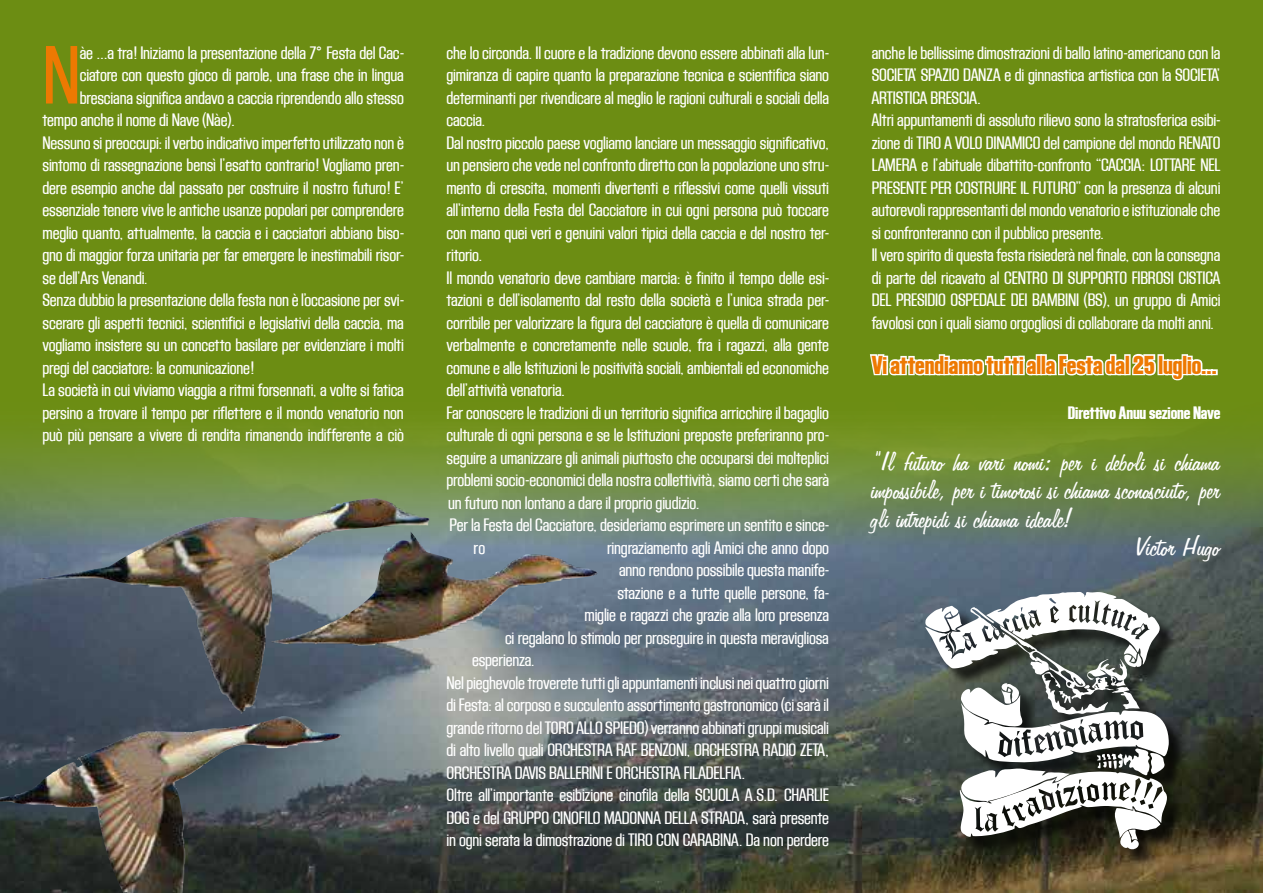
<style>
.page{position:relative;width:1263px;height:893px;background:#6c8d13}
.page>*{position:absolute;margin:0;border:0;box-sizing:border-box;transform-origin:0 0}
.t1{font:500 condensed 86.25px "Block Gothic RR";color:#ed7902}
.t2{font:30px "Freehand 575 BT Regular B";color:#fff}
.t3{font:800 condensed 27px "Block Gothic RR";color:#ed7902}
.t4{font:500 condensed 18.75px/22.5px "Block Gothic RR";letter-spacing:-.01em;color:#fff}
.t5{font:800 condensed 18.75px "Block Gothic RR";letter-spacing:-.01em;color:#fff}
</style>
<div class="page">
<img style="left:0;top:426px;width:1263px;height:467px">
<img style="left:0;top:498px;width:598px;height:395px">
<div style="left:1211px;top:369px;width:7px;height:6px;border:3px solid #fff"></div>
<svg style="left:870px;top:353px;width:342px;height:28px"></svg>
<div style="left:928px;top:594px;width:259px;height:274px;background:#000;opacity:.75"></div>
<svg style="left:922px;top:592px;width:248px;height:258px;background:#878b88"></svg>
<h1 class="t1" style="left:43px;top:30px;width:40px">N</h1>
<p class="t4" style="left:80px;top:42px;width:326px">àe ...a tra! Iniziamo la presentazione della 7° Festa del Cac-</p>
<p class="t4" style="left:80px;top:64px;width:326px">ciatore con questo gioco di parole, una frase che in lingua</p>
<p class="t4" style="left:80px;top:87px;width:326px">bresciana significa andavo a caccia riprendendo allo stesso</p>
<p class="t4" style="left:43px;top:109px;width:194px">tempo anche il nome di Nave (Nàe).</p>
<p class="t4" style="left:43px;top:132px;width:363px">Nessuno si preoccupi: il verbo indicativo imperfetto utilizzato non è</p>
<p class="t4" style="left:43px;top:154px;width:363px">sintomo di rassegnazione bensì l’esatto contrario! Vogliamo pren-</p>
<p class="t4" style="left:43px;top:177px;width:363px">dere esempio anche dal passato per costruire il nostro futuro! E’</p>
<p class="t4" style="left:43px;top:199px;width:363px">essenziale tenere vive le antiche usanze popolari per comprendere</p>
<p class="t4" style="left:43px;top:222px;width:363px">meglio quanto, attualmente, la caccia e i cacciatori abbiano biso-</p>
<p class="t4" style="left:43px;top:244px;width:363px">gno di maggior forza unitaria per far emergere le inestimabili risor-</p>
<p class="t4" style="left:43px;top:267px;width:107px">se dell’Ars Venandi.</p>
<p class="t4" style="left:43px;top:289px;width:363px">Senza dubbio la presentazione della festa non è l’occasione per svi-</p>
<p class="t4" style="left:43px;top:312px;width:363px">scerare gli aspetti tecnici, scientifici e legislativi della caccia, ma</p>
<p class="t4" style="left:43px;top:334px;width:363px">vogliamo insistere su un concetto basilare per evidenziare i molti</p>
<p class="t4" style="left:43px;top:357px;width:213px">pregi del cacciatore: la comunicazione!</p>
<p class="t4" style="left:43px;top:379px;width:363px">La società in cui viviamo viaggia a ritmi forsennati, a volte si fatica</p>
<p class="t4" style="left:43px;top:402px;width:363px">persino a trovare il tempo per riflettere e il mondo venatorio non</p>
<p class="t4" style="left:43px;top:424px;width:363px">può più pensare a vivere di rendita rimanendo indifferente a ciò</p>
<p class="t4" style="left:446px;top:42px;width:384px">che lo circonda. Il cuore e la tradizione devono essere abbinati alla lun-</p>
<p class="t4" style="left:446px;top:64px;width:384px">gimiranza di capire quanto la preparazione tecnica e scientifica siano</p>
<p class="t4" style="left:446px;top:87px;width:384px">determinanti per rivendicare al meglio le ragioni culturali e sociali della</p>
<p class="t4" style="left:446px;top:109px;width:40px">caccia.</p>
<p class="t4" style="left:446px;top:132px;width:384px">Dal nostro piccolo paese vogliamo lanciare un messaggio significativo,</p>
<p class="t4" style="left:446px;top:154px;width:384px">un pensiero che vede nel confronto diretto con la popolazione uno stru-</p>
<p class="t4" style="left:446px;top:177px;width:384px">mento di crescita, momenti divertenti e riflessivi come quelli vissuti</p>
<p class="t4" style="left:446px;top:199px;width:384px">all’interno della Festa del Cacciatore in cui ogni persona può toccare</p>
<p class="t4" style="left:446px;top:222px;width:384px">con mano quei veri e genuini valori tipici della caccia e del nostro ter-</p>
<p class="t4" style="left:446px;top:244px;width:37px">ritorio.</p>
<p class="t4" style="left:446px;top:267px;width:384px">Il mondo venatorio deve cambiare marcia: è finito il tempo delle esi-</p>
<p class="t4" style="left:446px;top:289px;width:384px">tazioni e dell’isolamento dal resto della società e l’unica strada per-</p>
<p class="t4" style="left:446px;top:312px;width:384px">corribile per valorizzare la figura del cacciatore è quella di comunicare</p>
<p class="t4" style="left:446px;top:334px;width:384px">verbalmente e concretamente nelle scuole, fra i ragazzi, alla gente</p>
<p class="t4" style="left:446px;top:357px;width:384px">comune e alle Istituzioni le positività sociali, ambientali ed economiche</p>
<p class="t4" style="left:446px;top:379px;width:120px">dell’attività venatoria.</p>
<p class="t4" style="left:446px;top:402px;width:384px">Far conoscere le tradizioni di un territorio significa arricchire il bagaglio</p>
<p class="t4" style="left:446px;top:424px;width:384px">culturale di ogni persona e se le Istituzioni preposte preferiranno pro-</p>
<p class="t4" style="left:446px;top:447px;width:384px">seguire a umanizzare gli animali piuttosto che occuparsi dei molteplici</p>
<p class="t4" style="left:446px;top:469px;width:384px">problemi socio-economici della nostra collettività, siamo certi che sarà</p>
<p class="t4" style="left:448px;top:492px;width:253px">un futuro non lontano a dare il proprio giudizio.</p>
<p class="t4" style="left:449px;top:514px;width:381px">Per la Festa del Cacciatore, desideriamo esprimere un sentito e since-</p>
<p class="t4" style="left:473px;top:537px;width:13px">ro</p>
<p class="t4" style="left:607px;top:537px;width:223px">ringraziamento agli Amici che anno dopo</p>
<p class="t4" style="left:619px;top:559px;width:212px">anno rendono possibile questa manife-</p>
<p class="t4" style="left:617px;top:582px;width:213px">stazione e a tutte quelle persone, fa-</p>
<p class="t4" style="left:584px;top:604px;width:246px">miglie e ragazzi che grazie alla loro presenza</p>
<p class="t4" style="left:505px;top:627px;width:325px">ci regalano lo stimolo per proseguire in questa meravigliosa</p>
<p class="t4" style="left:472px;top:649px;width:64px">esperienza.</p>
<p class="t4" style="left:446px;top:672px;width:384px">Nel pieghevole troverete tutti gli appuntamenti inclusi nei quattro giorni</p>
<p class="t4" style="left:446px;top:694px;width:384px">di Festa: al corposo e succulento assortimento gastronomico (ci sarà il</p>
<p class="t4" style="left:446px;top:717px;width:384px">grande ritorno del TORO ALLO SPIEDO) verranno abbinati gruppi musicali</p>
<p class="t4" style="left:446px;top:739px;width:384px">di alto livello quali ORCHESTRA RAF BENZONI, ORCHESTRA RADIO ZETA,</p>
<p class="t4" style="left:446px;top:762px;width:300px">ORCHESTRA DAVIS BALLERINI E ORCHESTRA FILADELFIA.</p>
<p class="t4" style="left:446px;top:784px;width:384px">Oltre all’importante esibizione cinofila della SCUOLA A.S.D. CHARLIE</p>
<p class="t4" style="left:446px;top:807px;width:384px">DOG e del GRUPPO CINOFILO MADONNA DELLA STRADA, sarà presente</p>
<p class="t4" style="left:446px;top:829px;width:384px">in ogni serata la dimostrazione di TIRO CON CARABINA. Da non perdere</p>
<p class="t4" style="left:872px;top:42px;width:350px">anche le bellissime dimostrazioni di ballo latino-americano con la SOCIETA’ SPAZIO DANZA e di ginnastica artistica con la SOCIETA’ ARTISTICA BRESCIA.<br>Altri appuntamenti di assoluto rilievo sono la stratosferica esibi&shy;zione di TIRO A VOLO DINAMICO del campione del mondo RENATO LAMERA e l’abituale dibattito-confronto “CACCIA: LOTTARE NEL PRESENTE PER COSTRUIRE IL FUTURO” con la presenza di alcuni autorevoli rappresentanti del mondo venatorio e istituzionale che si confronteranno con il pubblico presente.<br>Il vero spirito di questa festa risiederà nel finale, con la consegna di parte del ricavato al CENTRO DI SUPPORTO FIBROSI CISTICA DEL PRESIDIO OSPEDALE DEI BAMBINI (BS), un gruppo di Amici favolosi con i quali siamo orgogliosi di collaborare da molti anni.</p>
<h3 class="t3" style="left:872px;top:350px;width:350px">Vi attendiamo tutti alla Festa dal 25 luglio…</h3>
<p class="t5" style="left:1068px;top:403px;width:154px">Direttivo Anuu sezione Nave</p>
<h2 class="t2" style="left:872px;top:446px;width:350px">“Il futuro ha vari nomi: per i deboli si chiama</h2>
<h2 class="t2" style="left:872px;top:474px;width:350px">impossibile, per i timorosi si chiama sconosciuto, per</h2>
<h2 class="t2" style="left:872px;top:503px;width:202px">gli intrepidi si chiama ideale!</h2>
<h2 class="t2" style="left:1135px;top:531px;width:87px">Victor Hugo</h2>
</div>
